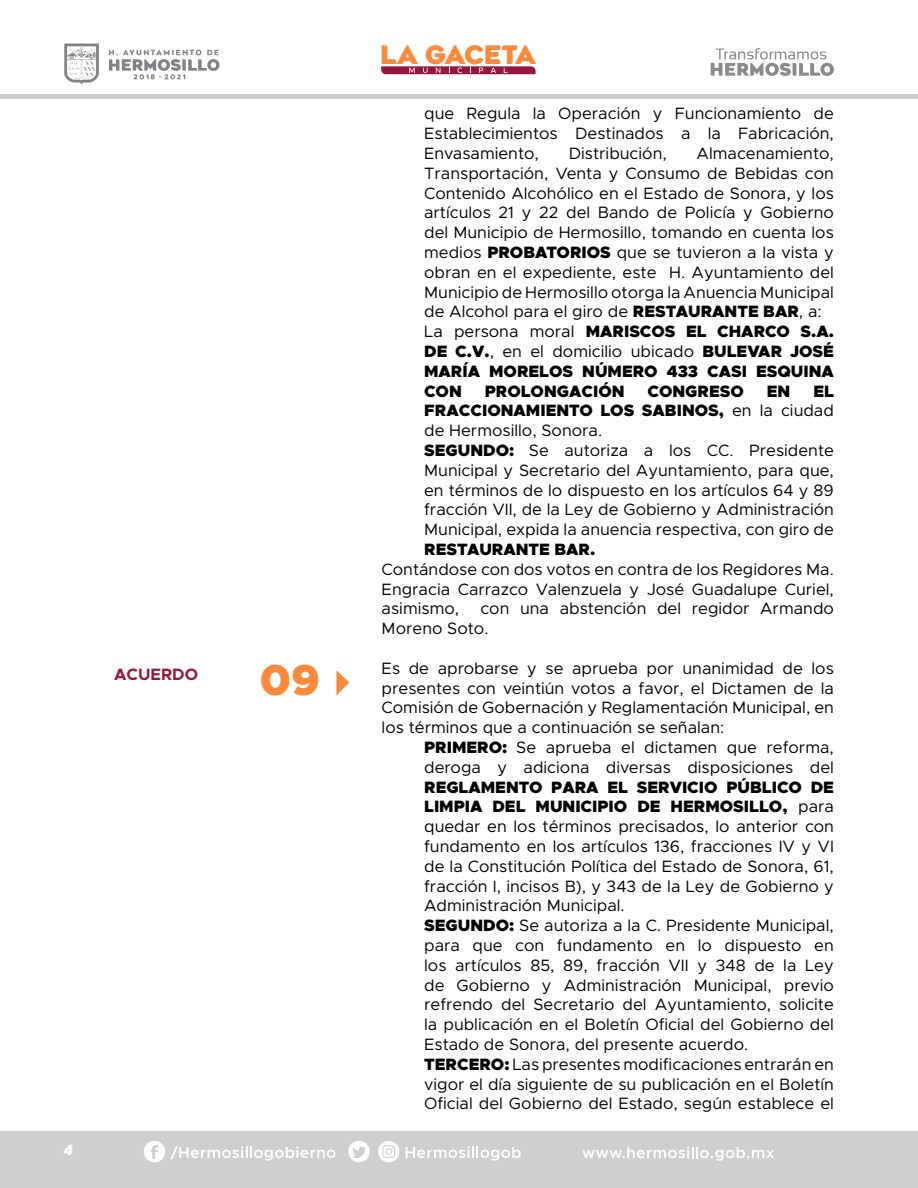
<style>
.page{position:relative;width:918px;height:1188px;background:#fff}
.page>*{position:absolute;margin:0;border:0;box-sizing:border-box;transform-origin:0 0}
.t1{font:900 43.5px "Metropolis";color:#fa8a3b}
.t2{font:900 25.35px "Agenor";letter-spacing:-.025em;color:#fa8a3b}
.t3{font:16.5px/19.8px "Metropolis";color:#000}
.t4{font:900 16.5px "Metropolis";color:#000}
.t5{font:700 16.5px "Metropolis";color:#94173e}
.t6{font:italic 900 15px "Metropolis";color:#fff;scale:.94 1}
.s1{font-weight:900}
</style>
<div class="page">
<div style="left:0;top:1132px;width:918px;height:56px;background:#cfcfd1"></div>
<div style="left:0;top:94px;width:918px;height:5px;background:#cfcfd1"></div>
<svg style="left:109px;top:50px;width:110px;height:29px"></svg>
<svg style="left:64px;top:44px;width:35px;height:40px"></svg>
<svg style="left:378px;top:1141px;width:21px;height:21px"></svg>
<svg style="left:348px;top:1141px;width:22px;height:21px"></svg>
<svg style="left:144px;top:1141px;width:192px;height:21px"></svg>
<svg style="left:406px;top:1146px;width:115px;height:15px"></svg>
<svg style="left:582px;top:1147px;width:192px;height:14px"></svg>
<svg style="left:381px;top:66px;width:155px;height:8px"></svg>
<svg style="left:711px;top:48px;width:123px;height:28px"></svg>
<svg style="left:336px;top:670px;width:13px;height:26px"></svg>
<p class="t5" style="left:114px;top:664px;width:86px">ACUERDO</p>
<p class="t6" style="left:63px;top:1140px;width:16px">4</p>
<h1 class="t1" style="left:260px;top:652px;width:61px">09</h1>
<h2 class="t2" style="left:381px;top:38px;width:157px">LA GACETA</h2>
<p class="t3" style="left:424px;top:104px;width:411px;text-align:justify">que Regula la Operación y Funcionamiento de Establecimientos Destinados a la Fabricación, Envasamiento,</p>
<p class="t3" style="left:569px;top:143px;width:100px">Distribución,</p>
<p class="t3" style="left:424px;top:143px;width:411px;text-indent:272px">Almacenamiento, Transportación, Venta y Consumo de Bebidas con Contenido Alcohólico en el Estado de Sonora, y los artículos 21 y 22 del Bando de Policía y Gobierno del Municipio de Hermosillo, tomando en cuenta los medios <span class="s1">PROBATORIOS</span> que se tuvieron a la vista y obran en el expediente, este H. Ayuntamiento del Municipio de Hermosillo otorga la Anuencia Municipal de Alcohol para el giro de <span class="s1">RESTAURANTE BAR</span>, a:<br>La persona moral <span class="s1">MARISCOS EL CHARCO S.A.<br>DE C.V.</span>, en el domicilio ubicado <span class="s1">BULEVAR JOSÉ MARÍA MORELOS NÚMERO 433 CASI ESQUINA CON</span></p>
<p class="t4" style="left:485px;top:380px;width:141px">PROLONGACIÓN</p>
<p class="t4" style="left:648px;top:380px;width:98px">CONGRESO</p>
<p class="t4" style="left:767px;top:380px;width:25px">EN</p>
<p class="t3" style="left:424px;top:381px;width:411px;text-indent:389px"><span class="s1">EL FRACCIONAMIENTO LOS SABINOS,</span> en la ciudad de Hermosillo, Sonora.<br><span class="s1">SEGUNDO:</span> Se autoriza a los CC. Presidente Municipal y Secretario del Ayuntamiento, para que, en términos de lo dispuesto en los artículos 64 y 89 fracción VII, de la Ley de Gobierno y Administración Municipal, expida la anuencia respectiva, con giro de</p>
<p class="t4" style="left:424px;top:539px;width:173px">RESTAURANTE BAR.</p>
<p class="t3" style="left:382px;top:559px;width:454px;text-align:justify">Contándose con dos votos en contra de los Regidores Ma.<br>Engracia Carrazco Valenzuela y José Guadalupe Curiel, asimismo,</p>
<p class="t3" style="left:382px;top:599px;width:454px;text-indent:99px">con una abstención del regidor Armando<br>Moreno Soto.</p>
<p class="t3" style="left:382px;top:658px;width:454px;text-align:justify">Es de aprobarse y se aprueba por unanimidad de los presentes con veintiún votos a favor, el Dictamen de la Comisión de Gobernación y Reglamentación Municipal, en los términos que a continuación se señalan:</p>
<p class="t3" style="left:424px;top:737px;width:411px"><span class="s1">PRIMERO:</span> Se aprueba el dictamen que reforma, deroga y adiciona diversas disposiciones del</p>
<p class="t3" style="left:424px;top:777px;width:411px"><span class="s1">REGLAMENTO PARA EL SERVICIO PÚBLICO DE LIMPIA DEL MUNICIPIO DE HERMOSILLO,</span> para quedar en los términos precisados, lo anterior con fundamento en los artículos 136, fracciones IV y VI de la Constitución Política del Estado de Sonora, 61, fracción I, incisos B), y 343 de la Ley de Gobierno y Administración Municipal.<br><span class="s1">SEGUNDO:</span> Se autoriza a la C. Presidente Municipal, para que con fundamento en lo dispuesto en los artículos 85, 89, fracción VII y 348 de la Ley de Gobierno y Administración Municipal, previo refrendo del Secretario del Ayuntamiento, solicite la publicación en el Boletín Oficial del Gobierno del Estado de Sonora, del presente acuerdo.<br><span class="s1">TERCERO:</span> Las presentes modificaciones entrarán en vigor el día siguiente de su publicación en el Boletín Oficial del Gobierno del Estado, según establece el</p>
</div>
